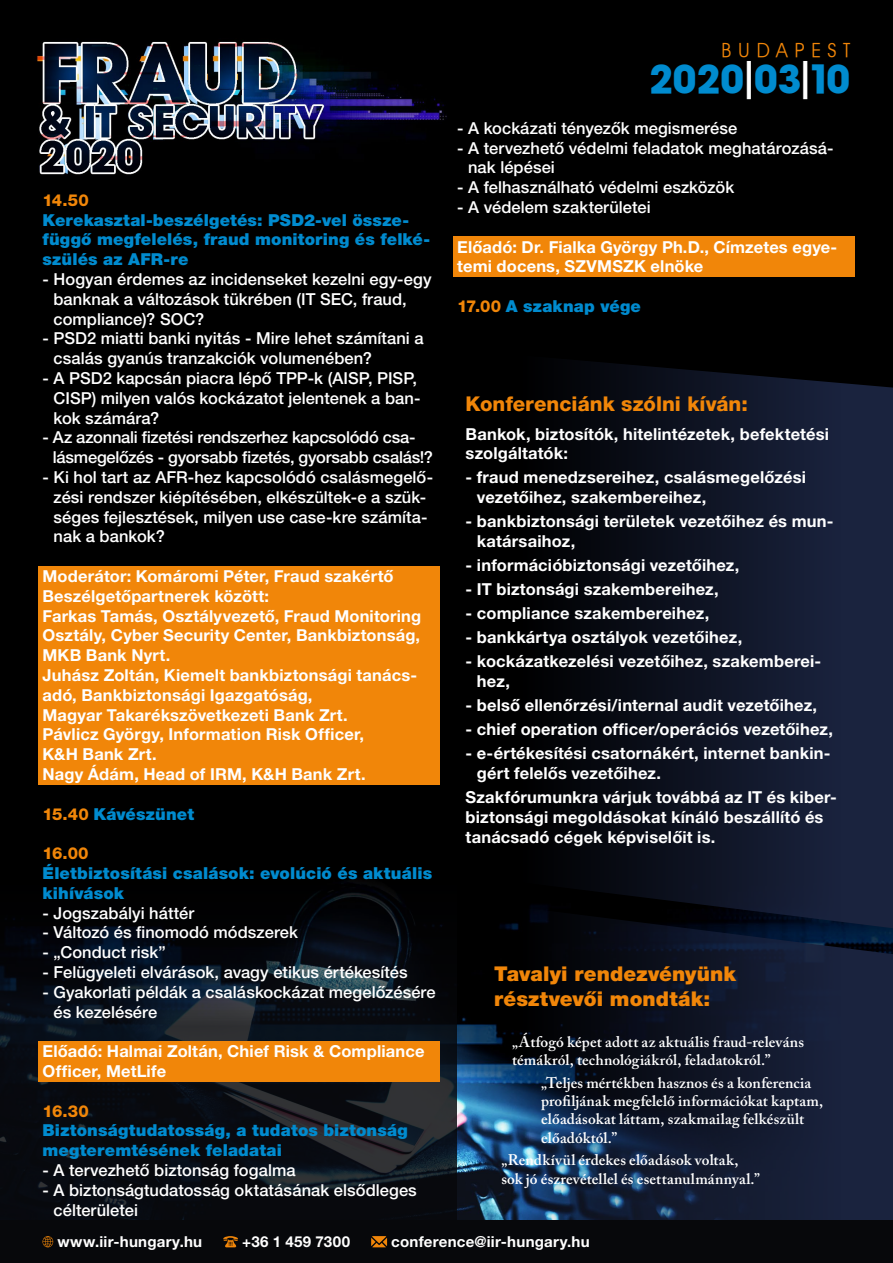
<style>
.page{position:relative;width:893px;height:1263px;background:#fff}
.page>*{position:absolute;margin:0;border:0;box-sizing:border-box;transform-origin:0 0}
.t1{font:700 38.25px "Avant Garde PFL";letter-spacing:.01em;color:#008bcf}
.t2{font:900 20.4px/24.5px "Helvetica Neue LT Pro";letter-spacing:.005em;color:#f18609}
.t3{font:800 20.4px "Helvetica Neue LT Pro";color:#f18609}
.t4{font:19.65px "Avant Garde Bk PFL";letter-spacing:.345em;color:#f18609}
.t5{font:700 16.5px/19.8px "Helvetica Neue LT Pro";letter-spacing:.01em;color:#fff}
.t6{font:500 16.5px/19.8px "Helvetica Neue LT Pro";letter-spacing:.005em;color:#fff}
.t7{font:900 16.5px/19.8px "Helvetica Neue LT Pro";letter-spacing:.01em;color:#008bcf}
.t8{font:500 16.5px/19.8px "Helvetica Neue LT Pro";letter-spacing:-.015em;color:#fff}
.t9{font:800 16.5px "Helvetica Neue LT Pro";letter-spacing:-.02em;color:#f18609}
.t10{font:600 15.3px/18.3px "Adobe Caslon Pro";letter-spacing:.01em;color:#fff}
.t11{font:700 15.15px "Helvetica Neue LT Pro";letter-spacing:.015em;color:#fff}
.s1{font-weight:800;color:#f18609}
.s2{font-family:"Helvetica Neue LT Pro";color:#fff}
</style>
<div class="page">
<img style="left:0;top:0;width:893px;height:1220px">
<svg style="left:458px;top:930px;width:435px;height:290px;background:#111e34"></svg>
<div style="left:0;top:1220px;width:893px;height:43px;background:#07080b"></div>
<svg style="left:0;top:822px;width:457px;height:398px;background:#090c11"></svg>
<div style="left:38px;top:566px;width:402px;height:20px;background:#f18609"></div>
<div style="left:38px;top:586px;width:402px;height:20px;background:#f18609"></div>
<div style="left:38px;top:605px;width:402px;height:60px;background:#f18609"></div>
<div style="left:38px;top:665px;width:402px;height:60px;background:#f18609"></div>
<div style="left:38px;top:724px;width:402px;height:40px;background:#f18609"></div>
<div style="left:38px;top:764px;width:402px;height:20px;background:#f18609"></div>
<div style="left:38px;top:1041px;width:402px;height:40px;background:#f18609"></div>
<div style="left:453px;top:237px;width:402px;height:40px;background:#f18609"></div>
<svg style="left:43px;top:1236px;width:10px;height:11px"></svg>
<svg style="left:223px;top:1236px;width:15px;height:11px"></svg>
<svg style="left:371px;top:1236px;width:16px;height:11px"></svg>
<svg style="left:458px;top:350px;width:435px;height:580px;background:#0b0f1c"></svg>
<p class="t9" style="left:43px;top:190px;width:48px">14.50</p>
<p class="t7" style="left:43px;top:210px;width:389px">Kerekasztal-beszélgetés: PSD2-vel össze&shy;függő megfelelés, fraud monitoring és felké&shy;szülés az AFR-re</p>
<p class="t6" style="left:54px;top:269px;width:380px;text-indent:-11px">- Hogyan érdemes az incidenseket kezelni egy-egy banknak a változások tükrében (IT SEC, fraud, compliance)? SOC?</p>
<p class="t6" style="left:54px;top:328px;width:372px;text-indent:-11px">- PSD2 miatti banki nyitás - Mire lehet számítani a csalás gyanús tranzakciók volumenében?</p>
<p class="t6" style="left:54px;top:368px;width:368px;text-indent:-11px">- A PSD2 kapcsán piacra lépő TPP-k (AISP, PISP,<br>CISP) milyen valós kockázatot jelentenek a ban&shy;kok számára?</p>
<p class="t8" style="left:53px;top:427px;width:382px;text-indent:-10px">- Az azonnali fizetési rendszerhez kapcsolódó csa&shy;lásmegelőzés - gyorsabb fizetés, gyorsabb csalás!?</p>
<p class="t6" style="left:54px;top:467px;width:381px;text-indent:-11px">- Ki hol tart az AFR-hez kapcsolódó csalásmegelő&shy;zési rendszer kiépítésében, elkészültek-e a szük&shy;séges fejlesztések, milyen use case-kre számíta&shy;nak a bankok?</p>
<p class="t5" style="left:43px;top:566px;width:380px">Moderátor: Komáromi Péter, Fraud szakértő Beszélgetőpartnerek között:<br>Farkas Tamás, Osztályvezető, Fraud Monitoring Osztály, Cyber Security Center, Bankbiztonság, MKB Bank Nyrt.<br>Juhász Zoltán, Kiemelt bankbiztonsági tanács&shy;adó, Bankbiztonsági Igazgatóság,<br>Magyar Takarékszövetkezeti Bank Zrt.<br>Pávlicz György, Information Risk Officer,<br>K&amp;H Bank Zrt.<br>Nagy Ádám, Head of IRM, K&amp;H Bank Zrt.</p>
<p class="t7" style="left:43px;top:804px;width:153px"><span class="s1">15.40</span> Kávészünet</p>
<p class="t9" style="left:43px;top:843px;width:48px">16.00</p>
<p class="t7" style="left:43px;top:863px;width:391px">Életbiztosítási csalások: evolúció és aktuális kihívások</p>
<p class="t6" style="left:43px;top:903px;width:153px">- Jogszabályi háttér</p>
<p class="t6" style="left:43px;top:922px;width:257px">- Változó és finomodó módszerek</p>
<p class="t6" style="left:43px;top:942px;width:125px">- „Conduct risk”</p>
<p class="t6" style="left:43px;top:962px;width:367px">- Felügyeleti elvárások, avagy etikus értékesítés</p>
<p class="t6" style="left:54px;top:982px;width:384px;text-indent:-11px">- Gyakorlati példák a csaláskockázat megelőzésére és kezelésére</p>
<p class="t5" style="left:43px;top:1041px;width:384px">Előadó: Halmai Zoltán, Chief Risk &amp; Compliance<br>Officer, MetLife</p>
<p class="t9" style="left:43px;top:1101px;width:48px">16.30</p>
<p class="t7" style="left:43px;top:1120px;width:367px">Biztonságtudatosság, a tudatos biztonság megteremtésének feladatai</p>
<p class="t6" style="left:43px;top:1160px;width:255px">- A tervezhető biztonság fogalma</p>
<p class="t6" style="left:54px;top:1180px;width:365px;text-indent:-11px">- A biztonságtudatosság oktatásának elsődleges célterületei</p>
<p class="t4" style="left:722px;top:38px;width:130px">BUDAPEST</p>
<h1 class="t1" style="left:649px;top:51px;width:203px">2020<span class="s2">|</span>03<span class="s2">|</span>10</h1>
<p class="t6" style="left:457px;top:118px;width:282px">- A kockázati tényezők megismerése</p>
<p class="t6" style="left:468px;top:138px;width:367px;text-indent:-11px">- A tervezhető védelmi feladatok meghatározásá&shy;nak lépései</p>
<p class="t6" style="left:457px;top:177px;width:279px">- A felhasználható védelmi eszközök</p>
<p class="t6" style="left:457px;top:197px;width:195px">- A védelem szakterületei</p>
<p class="t5" style="left:457px;top:236px;width:382px">Előadó: Dr. Fialka György Ph.D., Címzetes egye&shy;temi docens, SZVMSZK elnöke</p>
<p class="t7" style="left:457px;top:296px;width:185px"><span class="s1">17.00</span> A szaknap vége</p>
<p class="t3" style="left:466px;top:392px;width:284px">Konferenciánk szólni kíván:</p>
<p class="t5" style="left:466px;top:423px;width:365px">Bankok, biztosítók, hitelintézetek, befektetési szolgáltatók:</p>
<p class="t5" style="left:477px;top:467px;width:331px;text-indent:-11px">- fraud menedzsereihez, csalásmegelőzési vezetőihez, szakembereihez,</p>
<p class="t5" style="left:477px;top:511px;width:358px;text-indent:-11px">- bankbiztonsági területek vezetőihez és mun&shy;katársaihoz,</p>
<p class="t5" style="left:466px;top:555px;width:275px">- információbiztonsági vezetőihez,</p>
<p class="t5" style="left:466px;top:579px;width:255px">- IT biztonsági szakembereihez,</p>
<p class="t5" style="left:466px;top:603px;width:245px">- compliance szakembereihez,</p>
<p class="t5" style="left:466px;top:627px;width:278px">- bankkártya osztályok vezetőihez,</p>
<p class="t5" style="left:477px;top:651px;width:346px;text-indent:-11px">- kockázatkezelési vezetőihez, szakemberei&shy;hez,</p>
<p class="t5" style="left:466px;top:695px;width:353px">- belső ellenőrzési/internal audit vezetőihez,</p>
<p class="t5" style="left:466px;top:719px;width:369px">- chief operation officer/operációs vezetőihez,</p>
<p class="t5" style="left:477px;top:743px;width:355px;text-indent:-11px">- e-értékesítési csatornákért, internet bankin&shy;gért felelős vezetőihez.</p>
<p class="t5" style="left:466px;top:787px;width:373px">Szakfórumunkra várjuk továbbá az IT és kiber&shy;biztonsági megoldásokat kínáló beszállító és tanácsadó cégek képviselőit is.</p>
<p class="t2" style="left:494px;top:961px;width:243px">Tavalyi rendezvényünk résztvevői mondták:</p>
<p class="t10" style="left:512px;top:1032px;width:293px">„Átfogó képet adott az aktuális fraud-releváns témákról, technológiákról, feladatokról.”</p>
<p class="t10" style="left:541px;top:1073px;width:284px">„Teljes mértékben hasznos és a konferencia profiljának megfelelő információkat kaptam, előadásokat láttam, szakmailag felkészült előadóktól.”</p>
<p class="t10" style="left:501px;top:1151px;width:260px">„Rendkívül érdekes előadások voltak, sok jó észrevétellel és esettanulmánnyal.”</p>
<p class="t11" style="left:57px;top:1232px;width:146px">www.iir-hungary.hu</p>
<p class="t11" style="left:242px;top:1232px;width:109px">+36 1 459 7300</p>
<p class="t11" style="left:391px;top:1232px;width:200px">conference@iir-hungary.hu</p>
</div>
